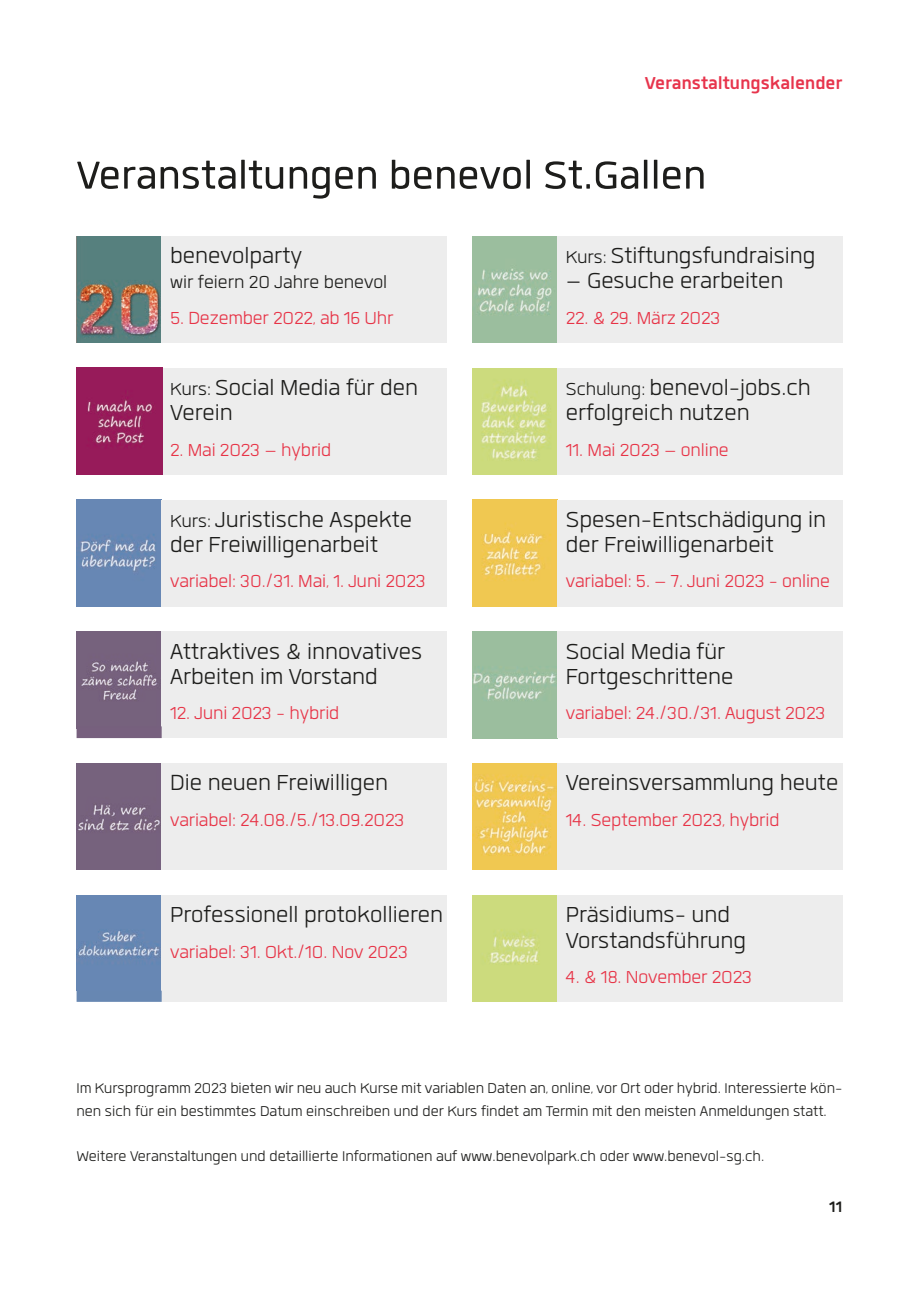
<style>
.page{position:relative;width:919px;height:1289px;background:#fff}
.page>*{position:absolute;margin:0;border:0;box-sizing:border-box;transform-origin:0 0}
.Titel{font:54px "Quan";color:#1d1d1b}
.Veranstaltungstitel{font:300 30px/25.5px "Quan";color:#1d1d1b}
.Inhaltsverzeichnis_S{font:300 24px "Quan";letter-spacing:-.005em;color:#e73447}
.Veranstaltungstitel-2{font:300 24px "Quan";letter-spacing:-.005em;color:#e73447}
.Veranstaltungstitel-3{font:300 24px "Quan";color:#1d1d1b}
.Kopfzeile{font:700 24px "Quan";letter-spacing:-.005em;color:#e7344c}
.t1{font:700 21px "Quan";color:#1d1d1b}
.Fliesstext{font:300 19.5px/22.5px "Quan";color:#1d1d1b}
.s1{font-size:24px}
</style>
<div class="page">
<img style="left:472px;top:236px;width:85px;height:106px">
<div style="left:557px;top:236px;width:285px;height:106px;background:#ededed"></div>
<img style="left:77px;top:236px;width:85px;height:106px">
<div style="left:162px;top:236px;width:284px;height:106px;background:#ededed"></div>
<img style="left:472px;top:368px;width:85px;height:106px">
<div style="left:557px;top:368px;width:285px;height:106px;background:#ededed"></div>
<div style="left:162px;top:368px;width:284px;height:106px;background:#ededed"></div>
<img style="left:472px;top:500px;width:85px;height:106px">
<div style="left:557px;top:500px;width:285px;height:106px;background:#ededed"></div>
<img style="left:472px;top:631px;width:85px;height:107px">
<div style="left:557px;top:631px;width:285px;height:107px;background:#ededed"></div>
<img style="left:77px;top:763px;width:85px;height:107px">
<div style="left:162px;top:763px;width:284px;height:107px;background:#ededed"></div>
<img style="left:472px;top:763px;width:85px;height:107px">
<div style="left:557px;top:763px;width:285px;height:107px;background:#ededed"></div>
<img style="left:77px;top:895px;width:85px;height:95px">
<div style="left:162px;top:895px;width:284px;height:106px;background:#ededed"></div>
<img style="left:472px;top:895px;width:85px;height:106px">
<div style="left:557px;top:895px;width:285px;height:106px;background:#ededed"></div>
<img style="left:77px;top:368px;width:85px;height:106px">
<img style="left:77px;top:500px;width:85px;height:106px">
<div style="left:162px;top:500px;width:284px;height:106px;background:#ededed"></div>
<img style="left:77px;top:631px;width:85px;height:95px">
<div style="left:162px;top:631px;width:284px;height:107px;background:#ededed"></div>
<div style="left:77px;top:726px;width:85px;height:12px;background:#77607e"></div>
<div style="left:77px;top:990px;width:85px;height:11px;background:#6787b2"></div>
<p class="Kopfzeile" style="left:645px;top:71px;width:199px">Veranstaltungskalender</p>
<p class="Titel" style="left:77px;top:150px;width:631px">Veranstaltungen benevol St.Gallen</p>
<p class="Veranstaltungstitel" style="left:170px;top:242px;width:134px">benevolparty</p>
<p class="Veranstaltungstitel-3" style="left:170px;top:271px;width:218px">wir feiern 20 Jahre benevol</p>
<p class="Inhaltsverzeichnis_S" style="left:170px;top:307px;width:225px">5. Dezember 2022, ab 16 Uhr</p>
<p class="Veranstaltungstitel" style="left:170px;top:374px;width:249px"><span class="s1">Kurs:</span> Social Media für den<br>Verein</p>
<p class="Veranstaltungstitel-2" style="left:170px;top:438px;width:163px">2. Mai 2023 – hybrid</p>
<p class="Veranstaltungstitel" style="left:170px;top:506px;width:243px"><span class="s1">Kurs:</span> Juristische Aspekte der Freiwilligenarbeit</p>
<p class="Inhaltsverzeichnis_S" style="left:170px;top:570px;width:257px">variabel: 30./31. Mai, 1. Juni 2023</p>
<p class="Veranstaltungstitel" style="left:170px;top:638px;width:253px">Attraktives &amp; innovatives<br>Arbeiten im Vorstand</p>
<p class="Inhaltsverzeichnis_S" style="left:170px;top:702px;width:171px">12. Juni 2023 - hybrid</p>
<p class="Veranstaltungstitel" style="left:170px;top:769px;width:219px">Die neuen Freiwilligen</p>
<p class="Inhaltsverzeichnis_S" style="left:170px;top:808px;width:236px">variabel: 24.08./5./13.09.2023</p>
<p class="Veranstaltungstitel" style="left:170px;top:901px;width:274px">Professionell protokollieren</p>
<p class="Inhaltsverzeichnis_S" style="left:170px;top:940px;width:239px">variabel: 31. Okt./10. Nov 2023</p>
<p class="Veranstaltungstitel" style="left:566px;top:242px;width:251px"><span class="s1">Kurs:</span> Stiftungsfundraising</p>
<p class="Veranstaltungstitel" style="left:566px;top:268px;width:219px">– Gesuche erarbeiten</p>
<p class="Inhaltsverzeichnis_S" style="left:566px;top:307px;width:156px">22. &amp; 29. März 2023</p>
<p class="Veranstaltungstitel" style="left:565px;top:374px;width:247px"><span class="s1">Schulung:</span> benevol-jobs.ch erfolgreich nutzen</p>
<p class="Veranstaltungstitel-2" style="left:566px;top:438px;width:164px">11. Mai 2023 – online</p>
<p class="Veranstaltungstitel" style="left:566px;top:506px;width:262px">Spesen-Entschädigung in der Freiwilligenarbeit</p>
<p class="Inhaltsverzeichnis_S" style="left:566px;top:570px;width:265px">variabel: 5. – 7. Juni 2023 - online</p>
<p class="Veranstaltungstitel" style="left:566px;top:638px;width:169px">Social Media für<br>Fortgeschrittene</p>
<p class="Inhaltsverzeichnis_S" style="left:566px;top:702px;width:261px">variabel: 24./30./31. August 2023</p>
<p class="Veranstaltungstitel" style="left:566px;top:769px;width:274px">Vereinsversammlung heute</p>
<p class="Inhaltsverzeichnis_S" style="left:566px;top:808px;width:215px">14. September 2023, hybrid</p>
<p class="Veranstaltungstitel" style="left:566px;top:901px;width:182px">Präsidiums- und<br>Vorstandsführung</p>
<p class="Inhaltsverzeichnis_S" style="left:566px;top:966px;width:188px">4. &amp; 18. November 2023</p>
<p class="Fliesstext" style="left:77px;top:1076px;width:767px">Im Kursprogramm 2023 bieten wir neu auch Kurse mit variablen Daten an, online, vor Ort oder hybrid. Interessierte kön&shy;nen sich für ein bestimmtes Datum einschreiben und der Kurs findet am Termin mit den meisten Anmeldungen statt.</p>
<p class="Fliesstext" style="left:77px;top:1144px;width:689px">Weitere Veranstaltungen und detaillierte Informationen auf www.benevolpark.ch oder www.benevol-sg.ch.</p>
<p class="t1" style="left:829px;top:1196px;width:15px">11</p>
</div>
